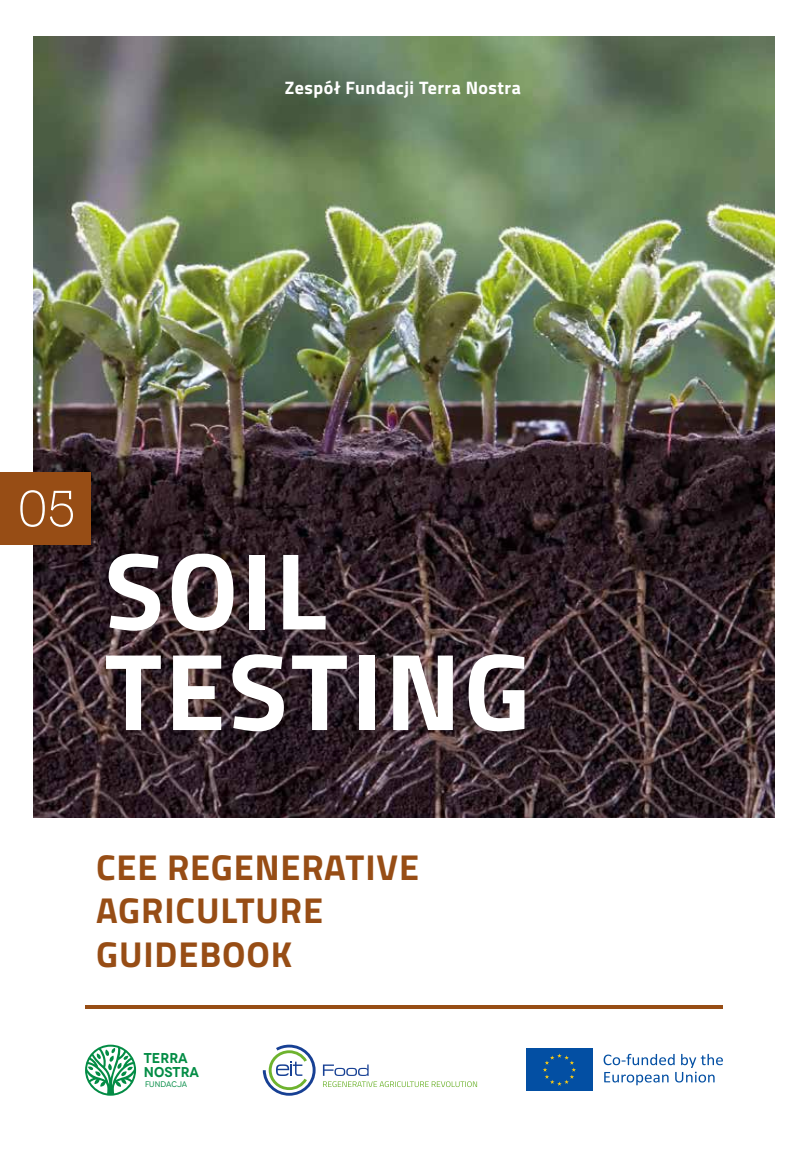
<style>
.page{position:relative;width:808px;height:1149px;background:#fff}
.page>*{position:absolute;margin:0;border:0;box-sizing:border-box;transform-origin:0 0}
.t1{font:700 109.5px/100.5px "Titillium";letter-spacing:.025em;color:#fff}
.t2{font:700 36px/43.2px "Titillium";letter-spacing:.025em;color:#974d15}
.t3{font:700 18px "Titillium";letter-spacing:.025em;color:#fff}
.t4{font:600 14.25px/13.6px "Novecento";color:#038c45}
.t5{font:8.1px "Novecento";color:#038c45}
</style>
<div class="page">
<img style="left:33px;top:36px;width:742px;height:780px">
<div style="left:0;top:472px;width:90px;height:72px;background:#974d15"></div>
<hr style="left:85px;top:1005px;width:638px;height:3px;background:#974d15">
<svg style="left:20px;top:490px;width:53px;height:36px"></svg>
<div style="left:526px;top:1048px;width:66px;height:42px;background:#034fa3"></div>
<svg style="left:604px;top:1053px;width:119px;height:31px"></svg>
<svg style="left:543px;top:1053px;width:33px;height:32px"></svg>
<svg style="left:263px;top:1044px;width:53px;height:51px"></svg>
<svg style="left:323px;top:1064px;width:154px;height:22px"></svg>
<svg style="left:85px;top:1044px;width:51px;height:51px"></svg>
<p class="t3" style="left:285px;top:74px;width:237px">Zespół Fundacji Terra Nostra</p>
<h1 class="t1" style="left:105px;top:535px;width:427px">SOIL<br>TESTING</h1>
<p class="t2" style="left:96px;top:843px;width:324px">CEE REGENERATIVE<br>AGRICULTURE<br>GUIDEBOOK</p>
<p class="t4" style="left:144px;top:1051px;width:57px">TERRA<br>NOSTRA</p>
<p class="t5" style="left:145px;top:1079px;width:44px">FUNDACJA</p>
</div>
